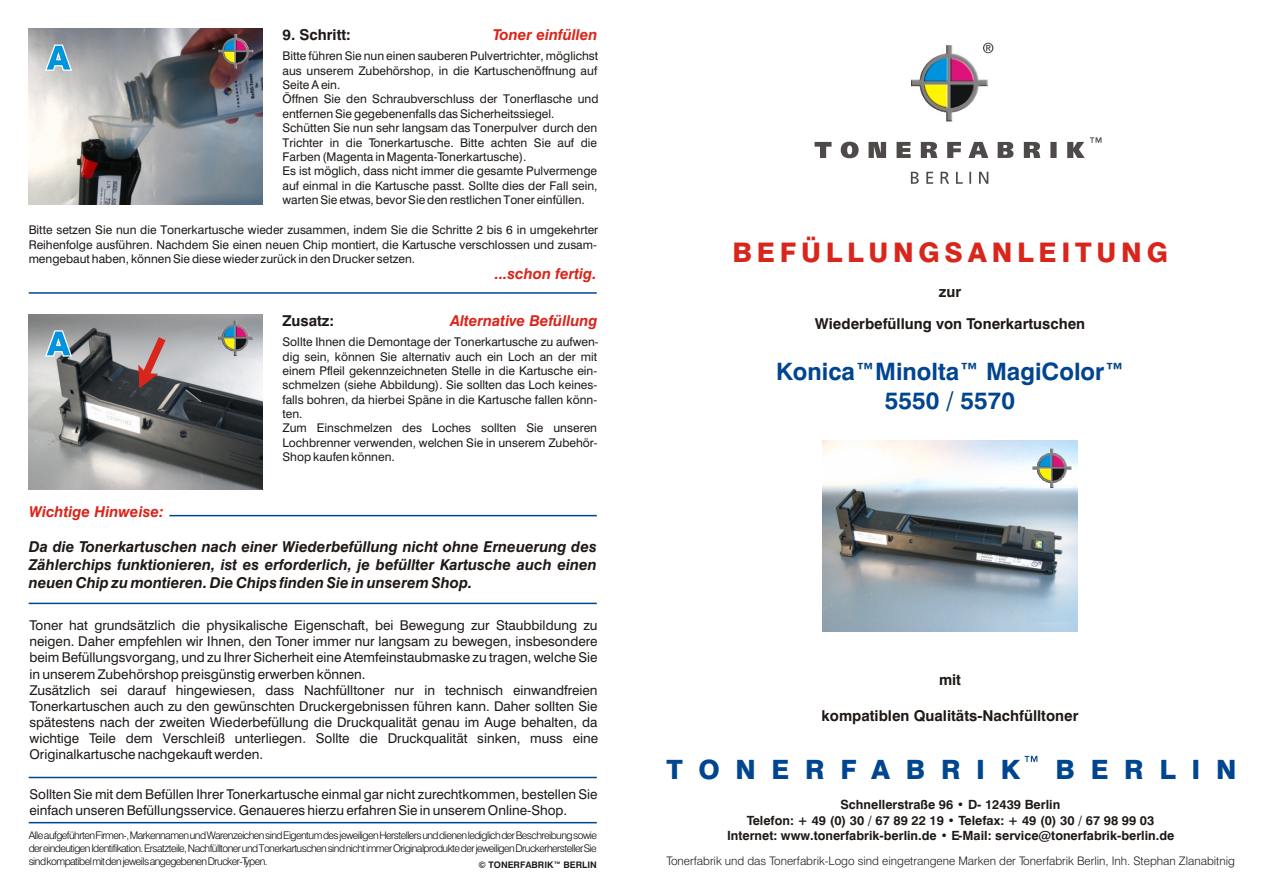
<style>
.page{position:relative;width:1263px;height:894px;background:#fff}
.page>*{position:absolute;margin:0;border:0;box-sizing:border-box;transform-origin:0 0}
.t1{font:800 27px "Swiss 721 BT";letter-spacing:.175em;color:#d9261c}
.t2{font:800 26.55px "Swiss 721 BT";letter-spacing:.59em;color:#00458f}
.t3{font:700 24px/28.8px "Swiss 721 BT";color:#00458f;text-align:center}
.t4{font:italic 700 15px/18.1px "Swiss 721 BT";color:#1f1a17;text-align:justify}
.t5{font:700 15px/32px "Swiss 721 BT";color:#1f1a17;text-align:center}
.t6{font:italic 700 15px "Swiss 721 BT";color:#d9261c}
.t7{font:13.5px/16.2px "Swiss 721 BT";color:#1f1a17}
.t8{font:700 12.75px/15.3px "Swiss 721 BT";color:#1f1a17;text-align:center}
.t9{font:12px/14.4px "Swiss 721 BT";color:#1f1a17}
.t10{font:300 11.7px "Swiss 721 BT";color:#1f1a17}
.t11{font:300 10.5px/12.6px "Swiss 721 BT";letter-spacing:-.055em;color:#000;text-align:justify}
.t12{font:700 9px "Swiss 721 BT";color:#1f1a17}
</style>
<div class="page">
<img style="left:29px;top:315px;width:234px;height:175px">
<img style="left:29px;top:29px;width:234px;height:175px">
<img style="left:822px;top:441px;width:256px;height:191px">
<img style="left:912px;top:45px;width:76px;height:76px">
<svg style="left:911px;top:172px;width:77px;height:12px"></svg>
<svg style="left:815px;top:137px;width:287px;height:21px"></svg>
<svg style="left:983px;top:43px;width:10px;height:10px"></svg>
<img style="left:1033px;top:449px;width:38px;height:38px">
<hr style="left:29px;top:822px;width:568px;height:1px;background:#00458f">
<hr style="left:29px;top:603px;width:568px;height:1px;background:#00458f">
<svg style="left:1025px;top:756px;width:12px;height:6px"></svg>
<img style="left:219px;top:35px;width:35px;height:35px">
<svg style="left:45px;top:45px;width:27px;height:26px"></svg>
<hr style="left:169px;top:515px;width:428px;height:1px;background:#00458f">
<hr style="left:29px;top:292px;width:568px;height:2px;background:#00458f">
<img style="left:219px;top:320px;width:35px;height:35px">
<svg style="left:45px;top:330px;width:27px;height:27px"></svg>
<svg style="left:138px;top:337px;width:28px;height:51px"></svg>
<hr style="left:29px;top:777px;width:568px;height:1px;background:#00458f">
<p class="t6" style="left:493px;top:29px;width:106px">Toner einfüllen</p>
<p class="t5" style="left:283px;top:20px;width:70px">9. Schritt:</p>
<p class="t9" style="left:283px;top:50px;width:318px">Bitte führen Sie nun einen sauberen Pulvertrichter, möglichst aus unserem Zubehörshop, in die Kartuschenöffnung auf Seite A ein.<br>Öffnen Sie den Schraubverschluss der Tonerflasche und entfernen Sie gegebenenfalls das Sicherheitssiegel.<br>Schütten Sie nun sehr langsam das Tonerpulver durch den Trichter in die Tonerkartusche. Bitte achten Sie auf die Farben (Magenta in Magenta-Tonerkartusche).<br>Es ist möglich, dass nicht immer die gesamte Pulvermenge auf einmal in die Kartusche passt. Sollte dies der Fall sein, warten Sie etwas, bevor Sie den restlichen Toner einfüllen.</p>
<p class="t9" style="left:29px;top:224px;width:571px;text-align:justify">Bitte setzen Sie nun die Tonerkartusche wieder zusammen, indem Sie die Schritte 2 bis 6 in umgekehrter Reihenfolge ausführen. Nachdem Sie einen neuen Chip montiert, die Kartusche verschlossen und zusam&shy;mengebaut haben, können Sie diese wieder zurück in den Drucker setzen.</p>
<p class="t6" style="left:495px;top:268px;width:103px">...schon fertig.</p>
<p class="t6" style="left:29px;top:506px;width:136px">Wichtige Hinweise:</p>
<p class="t6" style="left:450px;top:315px;width:149px">Alternative Befüllung</p>
<p class="t5" style="left:283px;top:306px;width:53px">Zusatz:</p>
<p class="t9" style="left:283px;top:336px;width:318px">Sollte Ihnen die Demontage der Tonerkartusche zu aufwen&shy;dig sein, können Sie alternativ auch ein Loch an der mit einem Pfleil gekennzeichneten Stelle in die Kartusche ein&shy;schmelzen (siehe Abbildung). Sie sollten das Loch keines&shy;falls bohren, da hierbei Späne in die Kartusche fallen könn&shy;ten.<br>Zum Einschmelzen des Loches sollten Sie unseren Lochbrenner verwenden, welchen Sie in unserem Zubehör-Shop kaufen können.</p>
<p class="t4" style="left:29px;top:539px;width:570px">Da die Tonerkartuschen nach einer Wiederbefüllung nicht ohne Erneuerung des Zählerchips funktionieren, ist es erforderlich, je befüllter Kartusche auch einen neuen Chip zu montieren. Die Chips finden Sie in unserem Shop.</p>
<p class="t7" style="left:30px;top:618px;width:570px">Toner hat grundsätzlich die physikalische Eigenschaft, bei Bewegung zur Staubbildung zu neigen. Daher empfehlen wir Ihnen, den Toner immer nur langsam zu bewegen, insbesondere beim Befüllungsvorgang, und zu Ihrer Sicherheit eine Atemfeinstaubmaske zu tragen, welche Sie in unserem Zubehörshop preisgünstig erwerben können.<br>Zusätzlich sei darauf hingewiesen, dass Nachfülltoner nur in technisch einwandfreien Tonerkartuschen auch zu den gewünschten Druckergebnissen führen kann. Daher sollten Sie spätestens nach der zweiten Wiederbefüllung die Druckqualität genau im Auge behalten, da wichtige Teile dem Verschleiß unterliegen. Sollte die Druckqualität sinken, muss eine Originalkartusche nachgekauft werden.</p>
<p class="t7" style="left:30px;top:788px;width:570px">Sollten Sie mit dem Befüllen Ihrer Tonerkartusche einmal gar nicht zurechtkommen, bestellen Sie einfach unseren Befüllungsservice. Genaueres hierzu erfahren Sie in unserem Online-Shop.</p>
<p class="t11" style="left:29px;top:830px;width:570px">Alle aufgeführten Firmen-, Markennamen und Warenzeichen sind Eigentum des jeweiligen Herstellers und dienen lediglich der Beschreibung sowie der eindeutigen Identifikation. Ersatzteile, Nachfülltoner und Tonerkartuschen sind nicht immer Originalprodukte der jeweiligen Druckerhersteller. Sie sind kompatibel mit den jeweils angegebenen Drucker-Typen.</p>
<p class="t12" style="left:479px;top:862px;width:120px">© TONERFABRIK™ BERLIN</p>
<h1 class="t1" style="left:733px;top:242px;width:437px">BEFÜLLUNGSANLEITUNG</h1>
<p class="t5" style="left:815px;top:277px;width:272px">zur<br>Wiederbefüllung von Tonerkartuschen</p>
<h3 class="t3" style="left:776px;top:359px;width:350px">Konica™Minolta™ MagiColor™<br>5550 / 5570</h3>
<p class="t5" style="left:939px;top:665px;width:24px">mit</p>
<p class="t5" style="left:822px;top:701px;width:258px">kompatiblen Qualitäts-Nachfülltoner</p>
<h2 class="t2" style="left:666px;top:759px;width:355px">TONERFABRIK</h2>
<h2 class="t2" style="left:1056px;top:759px;width:182px">BERLIN</h2>
<p class="t8" style="left:727px;top:798px;width:449px">Schnellerstraße 96 • D- 12439 Berlin<br>Telefon: + 49 (0) 30 / 67 89 22 19 • Telefax: + 49 (0) 30 / 67 98 99 03<br>Internet: www.tonerfabrik-berlin.de • E-Mail: service@tonerfabrik-berlin.de</p>
<p class="t10" style="left:666px;top:856px;width:570px">Tonerfabrik und das Tonerfabrik-Logo sind eingetrangene Marken der Tonerfabrik Berlin, Inh. Stephan Zlanabitnig</p>
</div>
